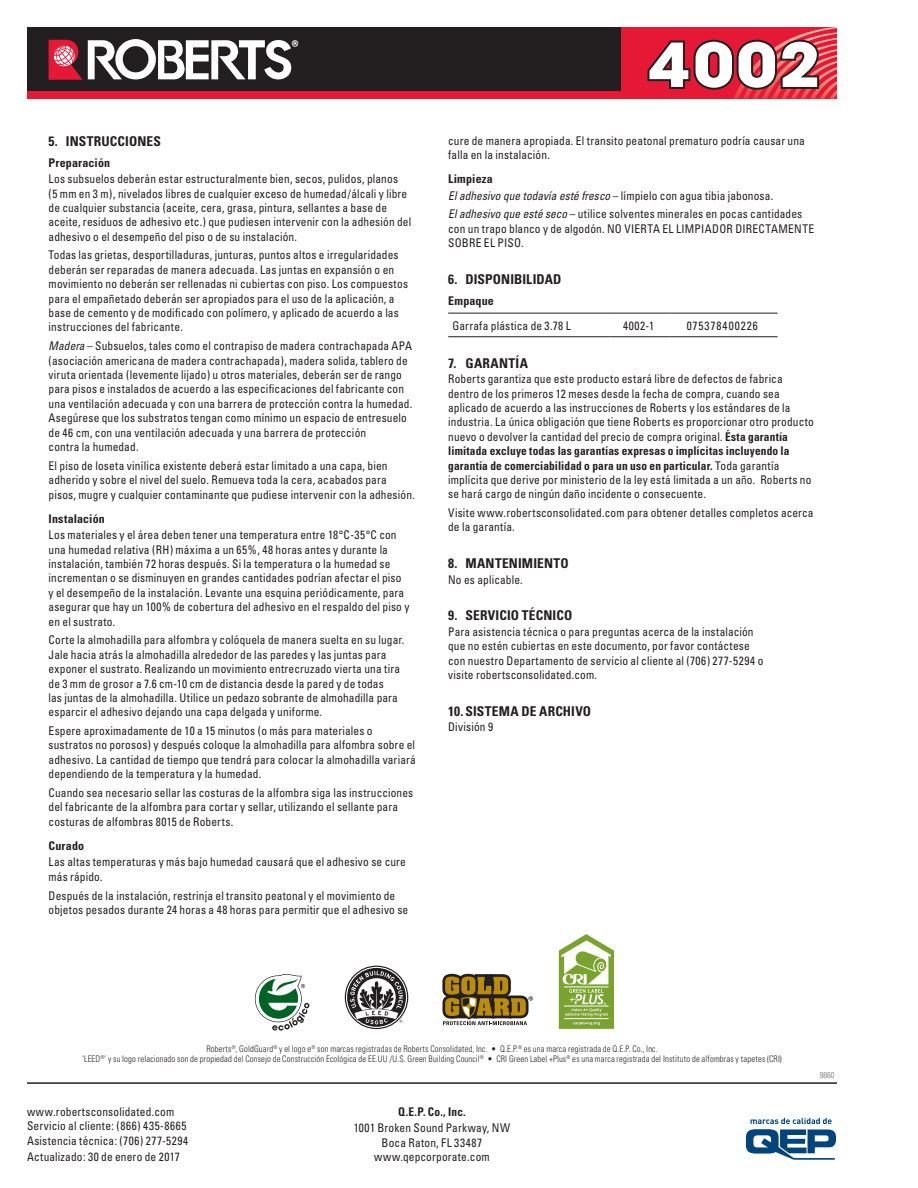
<style>
.page{position:relative;width:918px;height:1188px;background:#fff}
.page>*{position:absolute;margin:0;border:0;box-sizing:border-box;transform-origin:0 0}
.t1{font:700 60px "Avant Garde";color:#fff;scale:1.1 1}
.t2{font:700 condensed 13.5px "Univers";letter-spacing:.01em;color:#231f20}
.t3{font:condensed 12px/14.4px "Univers";letter-spacing:.015em;color:#231f20;scale:.95 1}
.t4{font:italic condensed 12px/16.5px "Univers";letter-spacing:.005em;color:#231f20;scale:.95 1}
.t5{font:700 condensed 12px "Univers";letter-spacing:.01em;color:#231f20}
.t6{font:700 condensed 12px "Univers";letter-spacing:.01em;color:#231f20;scale:.95 1}
.t7{font:condensed 12px "Univers";letter-spacing:.08em;color:#231f20;scale:.95 1}
.t8{font:300 condensed 9px/10.8px "Univers";letter-spacing:.02em;color:#231f20;text-align:center;scale:.95 1}
.t9{font:300 condensed 8.25px "Univers";color:#6c6d70}
.t10{font:700 3.15px "Arial";color:#fff}
.s1{font-style:italic}
.s2{font-weight:700;font-style:normal}
.s3{font-style:normal}
.s4{font-weight:700}
</style>
<div class="page">
<div style="left:27px;top:27px;width:594px;height:65px;background:#231f20"></div>
<div style="left:27px;top:92px;width:594px;height:7px;background:#e51836"></div>
<svg style="left:49px;top:39px;width:249px;height:41px"></svg>
<div style="left:621px;top:27px;width:216px;height:72px;background:#e51836"></div>
<svg style="left:647px;top:27px;width:190px;height:72px"></svg>
<hr style="left:448px;top:313px;width:162px;height:1px;background:#231f20">
<hr style="left:610px;top:313px;width:60px;height:1px;background:#231f20">
<hr style="left:670px;top:313px;width:108px;height:1px;background:#231f20">
<hr style="left:448px;top:336px;width:162px;height:1px;background:#231f20">
<hr style="left:610px;top:336px;width:60px;height:1px;background:#231f20">
<hr style="left:670px;top:336px;width:108px;height:1px;background:#231f20">
<hr style="left:27px;top:1082px;width:810px;height:2px;background:#231f20">
<svg style="left:442px;top:974px;width:91px;height:51px"></svg>
<svg style="left:559px;top:934px;width:55px;height:95px"></svg>
<svg style="left:345px;top:966px;width:63px;height:63px"></svg>
<svg style="left:259px;top:974px;width:51px;height:57px"></svg>
<svg style="left:746px;top:1118px;width:90px;height:42px"></svg>
<p class="t2" style="left:49px;top:133px;width:114px">5. INSTRUCCIONES</p>
<p class="t5" style="left:49px;top:155px;width:63px">Preparación</p>
<p class="t3" style="left:49px;top:172px;width:383px">Los subsuelos deberán estar estructuralmente bien, secos, pulidos, planos<br>(5 mm en 3 m), nivelados libres de cualquier exceso de humedad/álcali y libre de cualquier substancia (aceite, cera, grasa, pintura, sellantes a base de aceite, residuos de adhesivo etc.) que pudiesen intervenir con la adhesión del adhesivo o el desempeño del piso o de su instalación.</p>
<p class="t3" style="left:49px;top:248px;width:380px">Todas las grietas, desportilladuras, junturas, puntos altos e irregularidades deberán ser reparadas de manera adecuada. Las juntas en expansión o en movimiento no deberán ser rellenadas ni cubiertas con piso. Los compuestos para el empañetado deberán ser apropiados para el uso de la aplicación, a base de cemento y de modificado con polímero, y aplicado de acuerdo a las instrucciones del fabricante.</p>
<p class="t3" style="left:49px;top:339px;width:384px"><span class="s1">Madera</span> – Subsuelos, tales como el contrapiso de madera contrachapada APA (asociación americana de madera contrachapada), madera solida, tablero de viruta orientada (levemente lijado) u otros materiales, deberán ser de rango para pisos e instalados de acuerdo a las especificaciones del fabricante con una ventilación adecuada y con una barrera de protección contra la humedad.<br>Asegúrese que los substratos tengan como mínimo un espacio de entresuelo de 46 cm, con una ventilación adecuada y una barrera de protección<br>contra la humedad.</p>
<p class="t3" style="left:49px;top:458px;width:387px">El piso de loseta vinílica existente deberá estar limitado a una capa, bien adherido y sobre el nivel del suelo. Remueva toda la cera, acabados para pisos, mugre y cualquier contaminante que pudiese intervenir con la adhesión.</p>
<p class="t5" style="left:49px;top:511px;width:58px">Instalación</p>
<p class="t3" style="left:49px;top:528px;width:381px">Los materiales y el área deben tener una temperatura entre 18°C-35°C con una humedad relativa (RH) máxima a un 65%, 48 horas antes y durante la instalación, también 72 horas después. Si la temperatura o la humedad se incrementan o se disminuyen en grandes cantidades podrían afectar el piso y el desempeño de la instalación. Levante una esquina periódicamente, para asegurar que hay un 100% de cobertura del adhesivo en el respaldo del piso y en el sustrato.</p>
<p class="t3" style="left:49px;top:633px;width:376px">Corte la almohadilla para alfombra y colóquela de manera suelta en su lugar.<br>Jale hacia atrás la almohadilla alrededor de las paredes y las juntas para exponer el sustrato. Realizando un movimiento entrecruzado vierta una tira de 3 mm de grosor a 7.6 cm-10 cm de distancia desde la pared y de todas<br>las juntas de la almohadilla. Utilice un pedazo sobrante de almohadilla para esparcir el adhesivo dejando una capa delgada y uniforme.</p>
<p class="t3" style="left:49px;top:723px;width:388px">Espere aproximadamente de 10 a 15 minutos (o más para materiales o sustratos no porosos) y después coloque la almohadilla para alfombra sobre el adhesivo. La cantidad de tiempo que tendrá para colocar la almohadilla variará dependiendo de la temperatura y la humedad.</p>
<p class="t3" style="left:49px;top:785px;width:385px">Cuando sea necesario sellar las costuras de la alfombra siga las instrucciones del fabricante de la alfombra para cortar y sellar, utilizando el sellante para costuras de alfombras 8015 de Roberts.</p>
<p class="t5" style="left:49px;top:838px;width:37px">Curado</p>
<p class="t3" style="left:49px;top:855px;width:378px">Las altas temperaturas y más bajo humedad causará que el adhesivo se cure más rápido.</p>
<p class="t3" style="left:49px;top:888px;width:380px">Después de la instalación, restrinja el transito peatonal y el movimiento de objetos pesados durante 24 horas a 48 horas para permitir que el adhesivo se</p>
<h1 class="t1" style="left:648px;top:26px;width:158px">4002</h1>
<p class="t3" style="left:448px;top:133px;width:377px">cure de manera apropiada. El transito peatonal prematuro podría causar una falla en la instalación.</p>
<p class="t4" style="left:448px;top:170px;width:344px"><span class="s2">Limpieza<br></span>El adhesivo que todavía esté fresco <span class="s3">– límpielo con agua tibia jabonosa.</span></p>
<p class="t3" style="left:448px;top:207px;width:387px"><span class="s1">El adhesivo que esté seco</span> – utilice solventes minerales en pocas cantidades con un trapo blanco y de algodón. NO VIERTA EL LIMPIADOR DIRECTAMENTE<br>SOBRE EL PISO.</p>
<p class="t2" style="left:448px;top:271px;width:115px">6. DISPONIBILIDAD</p>
<p class="t5" style="left:448px;top:293px;width:47px">Empaque</p>
<p class="t3" style="left:453px;top:318px;width:126px">Garrafa plástica de 3.78 L</p>
<p class="t3" style="left:623px;top:318px;width:34px">4002-1</p>
<p class="t7" style="left:687px;top:318px;width:76px">075378400226</p>
<p class="t2" style="left:448px;top:355px;width:81px">7. GARANTÍA</p>
<p class="t3" style="left:448px;top:371px;width:386px">Roberts garantiza que este producto estará libre de defectos de fabrica dentro de los primeros 12 meses desde la fecha de compra, cuando sea aplicado de acuerdo a las instrucciones de Roberts y los estándares de la industria. La única obligación que tiene Roberts es proporcionar otro producto nuevo o devolver la cantidad del precio de compra original. <span class="s4">Ésta garantía limitada excluye todas las garantías expresas o implícitas incluyendo la garantía de comerciabilidad o para un uso en particular.</span> Toda garantía implícita que derive por ministerio de la ley está limitada a un año. Roberts no se hará cargo de ningún daño incidente o consecuente.</p>
<p class="t3" style="left:448px;top:505px;width:386px">Visite www.robertsconsolidated.com para obtener detalles completos acerca de la garantía.</p>
<p class="t2" style="left:448px;top:555px;width:122px">8. MANTENIMIENTO</p>
<p class="t3" style="left:448px;top:572px;width:80px">No es aplicable.</p>
<p class="t2" style="left:448px;top:607px;width:126px">9. SERVICIO TÉCNICO</p>
<p class="t3" style="left:448px;top:624px;width:333px">Para asistencia técnica o para preguntas acerca de la instalación que no estén cubiertas en este documento, por favor contáctese con nuestro Departamento de servicio al cliente al (706) 277-5294 o visite robertsconsolidated.com.</p>
<p class="t2" style="left:448px;top:703px;width:145px">10. SISTEMA DE ARCHIVO</p>
<p class="t3" style="left:448px;top:720px;width:49px">División 9</p>
<p class="t10" style="left:604px;top:1002px;width:4px">®</p>
<p class="t8" style="left:82px;top:1043px;width:738px">Roberts<sup>®</sup>, GoldGuard<sup>®</sup> y el logo e<sup>®</sup> son marcas registradas de Roberts Consolidated, Inc. • Q.E.P.<sup>®</sup> es una marca registrada de Q.E.P. Co., Inc.<br>‘LEED<sup>®</sup>’ y su logo relacionado son de propiedad del Consejo de Construcción Ecológica de EE.UU /U.S. Green Building Council<sup>®</sup> • CRI Green Label +Plus<sup>®</sup> es una marca registrada del Instituto de alfombras y tapetes (CRI)</p>
<p class="t3" style="left:27px;top:1105px;width:171px">www.robertsconsolidated.com<br>Servicio al cliente: (866) 435-8665<br>Asistencia técnica: (706) 277-5294</p>
<p class="t3" style="left:27px;top:1149px;width:162px">Actualizado: 30 de enero de 2017</p>
<p class="t6" style="left:398px;top:1104px;width:73px">Q.E.P. Co., Inc.</p>
<p class="t3" style="left:354px;top:1121px;width:166px;text-align:center">1001 Broken Sound Parkway, NW<br>Boca Raton, FL 33487 www.qepcorporate.com</p>
<p class="t9" style="left:820px;top:1070px;width:16px">9860</p>
</div>
